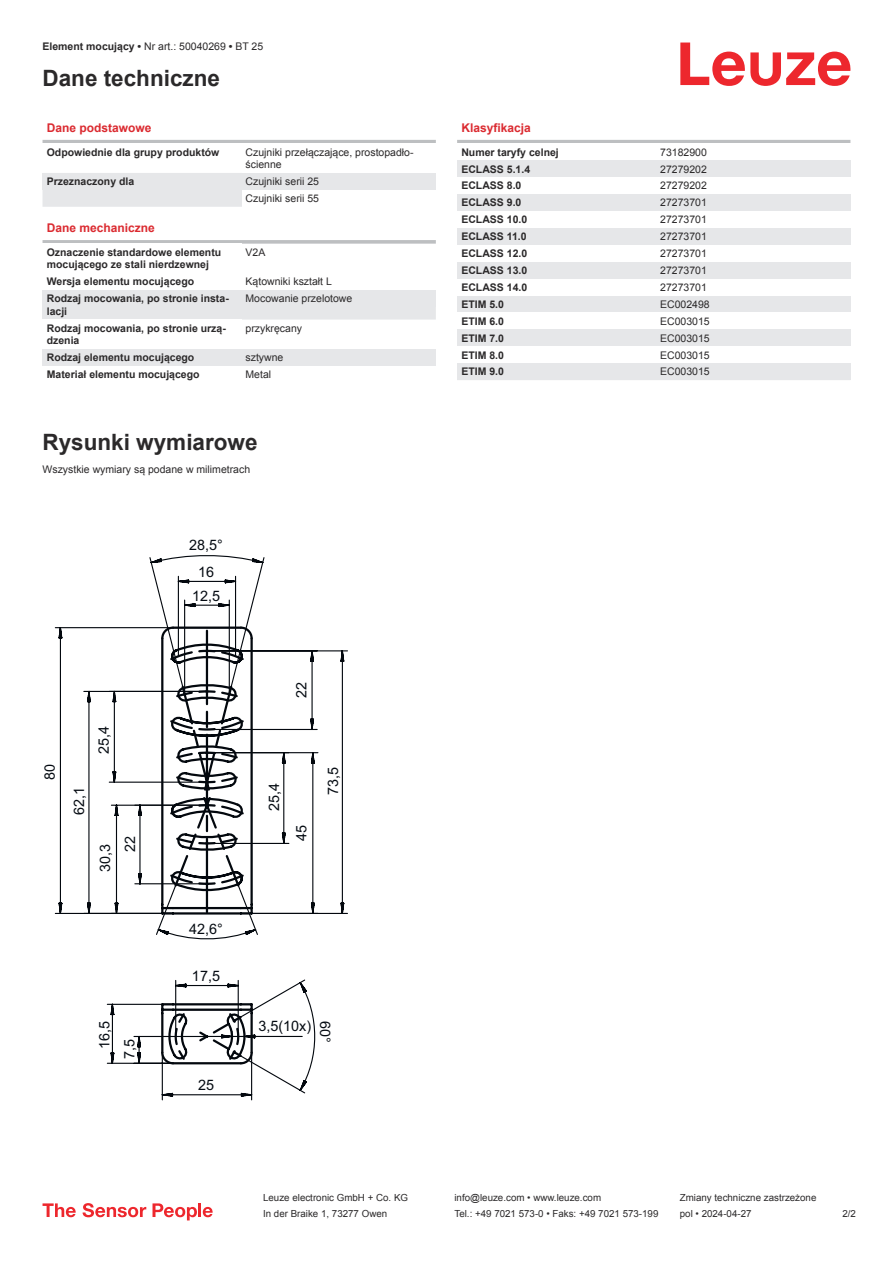
<style>
.page{position:relative;width:893px;height:1263px;background:#fff}
.page>*{position:absolute;margin:0;border:0;box-sizing:border-box;transform-origin:0 0}
.t1{font:700 22.5px "Arial";color:#2b292a}
.t2{font:14.4px/24px "Arial";color:#050b12}
.t3{font:700 12px "Arial";color:#db2a30}
.t4{font:700 10.5px/12.6px "Arial";color:#2b292a}
.t5{font:10.5px/12.6px "Arial";color:#2b292a}
.t6{font:9.75px "Arial";color:#2b292a}
.s1{font-weight:700}
</style>
<div class="page">
<svg style="left:680px;top:43px;width:170px;height:43px"></svg>
<svg style="left:43px;top:190px;width:393px;height:130px"></svg>
<hr style="left:43px;top:140px;width:393px;height:3px;background:#bdbfc1">
<div style="left:43px;top:173px;width:199px;height:17px;background:#e6e7e9"></div>
<div style="left:242px;top:173px;width:194px;height:17px;background:#e6e7e9"></div>
<div style="left:242px;top:190px;width:194px;height:17px;background:#fff"></div>
<div style="left:43px;top:224px;width:393px;height:18px;background:#fff"></div>
<svg style="left:43px;top:240px;width:393px;height:4px;background:#c9cacc"></svg>
<div style="left:43px;top:244px;width:199px;height:29px;background:#fff"></div>
<div style="left:242px;top:244px;width:194px;height:17px;background:#fff"></div>
<div style="left:43px;top:273px;width:199px;height:17px;background:#fff"></div>
<div style="left:242px;top:273px;width:194px;height:17px;background:#fff"></div>
<div style="left:43px;top:290px;width:199px;height:30px;background:#e6e7e9"></div>
<div style="left:242px;top:290px;width:194px;height:17px;background:#e6e7e9"></div>
<div style="left:43px;top:349px;width:199px;height:17px;background:#e6e7e9"></div>
<div style="left:242px;top:349px;width:194px;height:17px;background:#e6e7e9"></div>
<hr style="left:457px;top:140px;width:393px;height:3px;background:#bdbfc1">
<div style="left:457px;top:160px;width:200px;height:17px;background:#e6e7e9"></div>
<div style="left:657px;top:160px;width:193px;height:17px;background:#e6e7e9"></div>
<div style="left:457px;top:194px;width:200px;height:17px;background:#e6e7e9"></div>
<div style="left:657px;top:194px;width:193px;height:17px;background:#e6e7e9"></div>
<div style="left:457px;top:228px;width:200px;height:17px;background:#e6e7e9"></div>
<div style="left:657px;top:228px;width:193px;height:17px;background:#e6e7e9"></div>
<div style="left:457px;top:262px;width:200px;height:17px;background:#e6e7e9"></div>
<div style="left:657px;top:262px;width:193px;height:17px;background:#e6e7e9"></div>
<div style="left:457px;top:296px;width:200px;height:16px;background:#e6e7e9"></div>
<div style="left:657px;top:296px;width:193px;height:16px;background:#e6e7e9"></div>
<div style="left:457px;top:329px;width:200px;height:17px;background:#e6e7e9"></div>
<div style="left:657px;top:329px;width:193px;height:17px;background:#e6e7e9"></div>
<div style="left:457px;top:363px;width:200px;height:17px;background:#e6e7e9"></div>
<div style="left:657px;top:363px;width:193px;height:17px;background:#e6e7e9"></div>
<svg style="left:43px;top:1203px;width:33px;height:14px"></svg>
<svg style="left:83px;top:1203px;width:63px;height:14px"></svg>
<svg style="left:153px;top:1203px;width:44px;height:17px"></svg>
<hr style="left:198px;top:1203px;width:3px;height:14px;background:#ed272d">
<svg style="left:203px;top:1207px;width:10px;height:10px"></svg>
<svg style="left:149px;top:556px;width:159px;height:538px"></svg>
<svg style="left:106px;top:915px;width:184px;height:185px"></svg>
<svg style="left:54px;top:626px;width:294px;height:289px"></svg>
<svg style="left:110px;top:575px;width:144px;height:490px"></svg>
<p class="t5" style="left:43px;top:41px;width:222px"><span class="s1">Element mocujący •</span> Nr art.: 50040269 <span class="s1">•</span> BT 25</p>
<h1 class="t1" style="left:43px;top:70px;width:179px">Dane techniczne</h1>
<p class="t3" style="left:47px;top:123px;width:106px">Dane podstawowe</p>
<p class="t4" style="left:47px;top:147px;width:174px">Odpowiednie dla grupy produktów</p>
<p class="t5" style="left:246px;top:146px;width:170px">Czujniki przełączające, prostopadło&shy;ścienne</p>
<p class="t4" style="left:47px;top:176px;width:89px">Przeznaczony dla</p>
<p class="t5" style="left:246px;top:174px;width:75px;line-height:17px">Czujniki serii 25<br>Czujniki serii 55</p>
<p class="t3" style="left:47px;top:224px;width:110px">Dane mechaniczne</p>
<p class="t4" style="left:47px;top:247px;width:176px">Oznaczenie standardowe elementu mocującego ze stali nierdzewnej</p>
<p class="t5" style="left:246px;top:247px;width:21px">V2A</p>
<p class="t4" style="left:47px;top:275px;width:149px">Wersja elementu mocującego</p>
<p class="t5" style="left:246px;top:275px;width:88px">Kątowniki kształt L</p>
<p class="t4" style="left:47px;top:293px;width:184px">Rodzaj mocowania, po stronie insta&shy;lacji</p>
<p class="t5" style="left:246px;top:293px;width:108px">Mocowanie przelotowe</p>
<p class="t4" style="left:47px;top:322px;width:181px">Rodzaj mocowania, po stronie urzą&shy;dzenia</p>
<p class="t5" style="left:246px;top:322px;width:58px">przykręcany</p>
<p class="t4" style="left:47px;top:351px;width:149px">Rodzaj elementu mocującego</p>
<p class="t5" style="left:246px;top:352px;width:39px">sztywne</p>
<p class="t4" style="left:47px;top:368px;width:154px">Materiał elementu mocującego</p>
<p class="t5" style="left:246px;top:369px;width:27px">Metal</p>
<h1 class="t1" style="left:43px;top:434px;width:217px">Rysunki wymiarowe</h1>
<p class="t5" style="left:43px;top:463px;width:209px">Wszystkie wymiary są podane w milimetrach</p>
<h2 class="t2" style="left:189px;top:534px;width:35px">28,5°</h2>
<h2 class="t2" style="left:192px;top:561px;width:30px;text-align:center">16<br>12,5</h2>
<h2 class="t2" style="left:39px;top:780px;width:18px;rotate:-90deg">80</h2>
<h2 class="t2" style="left:93px;top:753px;width:30px;rotate:-90deg">25,4</h2>
<h2 class="t2" style="left:68px;top:815px;width:30px;rotate:-90deg">62,1</h2>
<h2 class="t2" style="left:94px;top:852px;width:18px;line-height:24.9px;text-indent:-20px;rotate:-90deg">30,3<br>22</h2>
<h2 class="t2" style="left:291px;top:698px;width:18px;rotate:-90deg">22</h2>
<h2 class="t2" style="left:264px;top:811px;width:30px;rotate:-90deg">25,4</h2>
<h2 class="t2" style="left:291px;top:841px;width:18px;rotate:-90deg">45</h2>
<h2 class="t2" style="left:322px;top:795px;width:30px;rotate:-90deg">73,5</h2>
<h2 class="t2" style="left:189px;top:918px;width:35px">42,6°</h2>
<h2 class="t2" style="left:192px;top:966px;width:30px">17,5</h2>
<h2 class="t2" style="left:258px;top:1015px;width:54px">3,5(10x)</h2>
<h2 class="t2" style="left:93px;top:1059px;width:40px;line-height:25.2px;text-indent:10px;rotate:-90deg">16,5<br>7,5</h2>
<h2 class="t2" style="left:336px;top:1021px;width:23px;rotate:90deg">60°</h2>
<h2 class="t2" style="left:198px;top:1074px;width:18px">25</h2>
<p class="t3" style="left:461px;top:123px;width:71px">Klasyfikacja</p>
<p class="t4" style="left:461px;top:147px;width:99px">Numer taryfy celnej</p>
<p class="t5" style="left:660px;top:147px;width:48px">73182900</p>
<p class="t4" style="left:461px;top:164px;width:70px">ECLASS 5.1.4</p>
<p class="t5" style="left:660px;top:164px;width:48px">27279202</p>
<p class="t4" style="left:461px;top:180px;width:62px">ECLASS 8.0</p>
<p class="t5" style="left:660px;top:180px;width:48px">27279202</p>
<p class="t4" style="left:461px;top:197px;width:62px">ECLASS 9.0</p>
<p class="t5" style="left:660px;top:197px;width:48px">27273701</p>
<p class="t4" style="left:461px;top:214px;width:67px">ECLASS 10.0</p>
<p class="t5" style="left:660px;top:214px;width:48px">27273701</p>
<p class="t4" style="left:461px;top:231px;width:67px">ECLASS 11.0</p>
<p class="t5" style="left:660px;top:231px;width:48px">27273701</p>
<p class="t4" style="left:461px;top:248px;width:67px">ECLASS 12.0</p>
<p class="t5" style="left:660px;top:248px;width:48px">27273701</p>
<p class="t4" style="left:461px;top:265px;width:67px">ECLASS 13.0</p>
<p class="t5" style="left:660px;top:265px;width:48px">27273701</p>
<p class="t4" style="left:461px;top:282px;width:67px">ECLASS 14.0</p>
<p class="t5" style="left:660px;top:282px;width:48px">27273701</p>
<p class="t4" style="left:461px;top:299px;width:44px">ETIM 5.0</p>
<p class="t5" style="left:660px;top:299px;width:51px">EC002498</p>
<p class="t4" style="left:461px;top:316px;width:44px">ETIM 6.0</p>
<p class="t5" style="left:660px;top:316px;width:51px">EC003015</p>
<p class="t4" style="left:461px;top:333px;width:44px">ETIM 7.0</p>
<p class="t5" style="left:660px;top:333px;width:51px">EC003015</p>
<p class="t4" style="left:461px;top:349px;width:44px">ETIM 8.0</p>
<p class="t5" style="left:660px;top:349px;width:51px">EC003015</p>
<p class="t4" style="left:461px;top:366px;width:44px">ETIM 9.0</p>
<p class="t5" style="left:660px;top:366px;width:51px">EC003015</p>
<p class="t6" style="left:263px;top:1194px;width:146px">Leuze electronic GmbH + Co. KG</p>
<p class="t6" style="left:454px;top:1194px;width:148px">info@leuze.com • www.leuze.com</p>
<p class="t6" style="left:680px;top:1191px;width:138px">Zmiany techniczne zastrzeżone</p>
<p class="t6" style="left:263px;top:1210px;width:126px">In der Braike 1, 73277 Owen</p>
<p class="t6" style="left:454px;top:1210px;width:205px">Tel.: +49 7021 573-0 • Faks: +49 7021 573-199</p>
<p class="t6" style="left:680px;top:1210px;width:73px">pol • 2024-04-27</p>
<p class="t6" style="left:842px;top:1210px;width:15px">2 /2</p>
</div>
